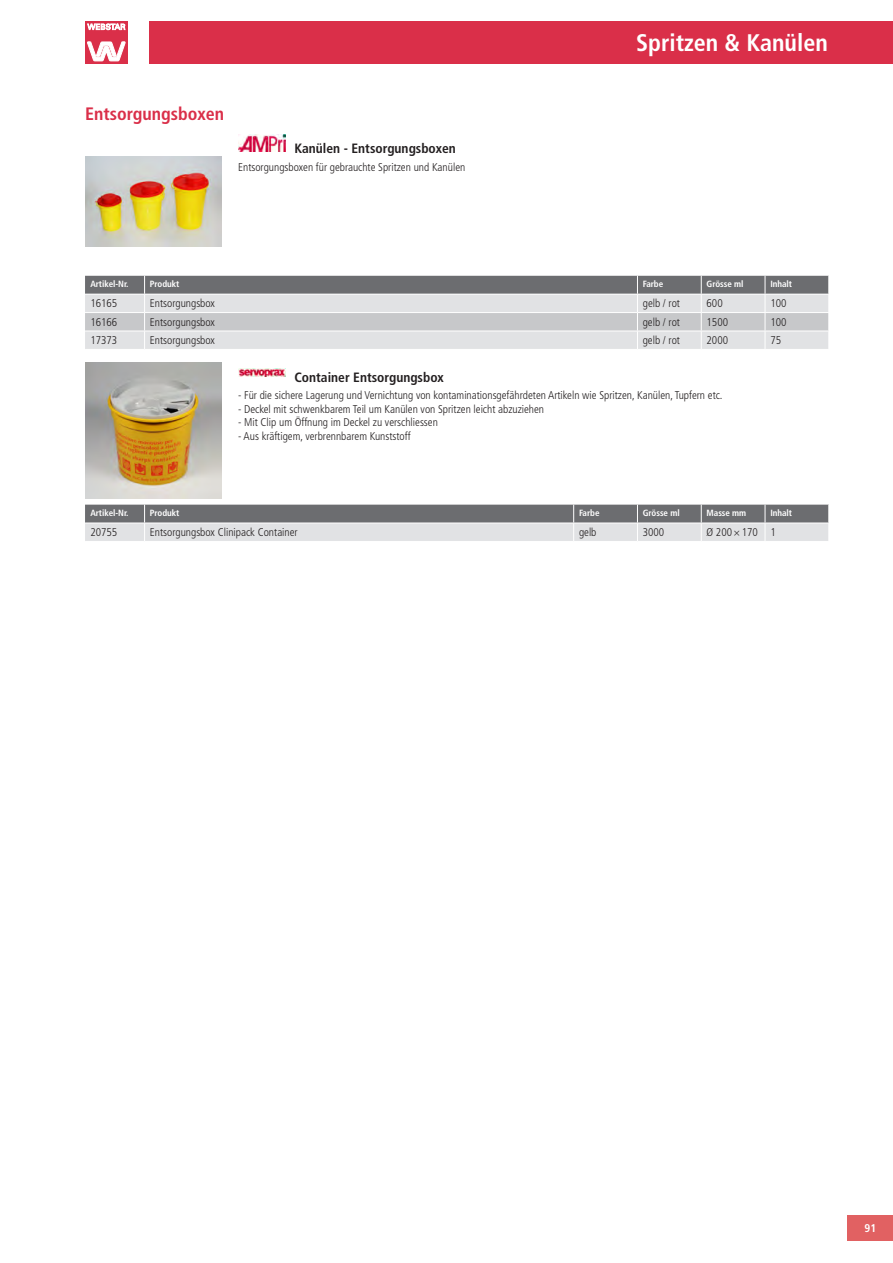
<style>
.page{position:relative;width:893px;height:1263px;background:#fff}
.page>*{position:absolute;margin:0;border:0;box-sizing:border-box;transform-origin:0 0}
.TI1{font:700 condensed 24px "Frutiger LT Pro";color:#fff}
.Arbeitssicherheit{font:700 condensed 18px "Frutiger LT Pro";color:#da2f49}
.Produktetitel{font:700 condensed 13.5px "Frutiger LT Pro";color:#231f20}
.Beschreibung{font:300 condensed 11.25px "Frutiger LT Pro";color:#231f20}
.Grundtext{font:300 condensed 11.25px "Frutiger LT Pro";color:#231f20}
.t1{font:700 condensed 11.25px "Frutiger LT Pro";color:#fff}
.Tab_VE-PREIS{font:700 condensed 9px "Frutiger LT Pro";letter-spacing:-.005em;color:#fff}
</style>
<div class="page">
<div style="left:85px;top:21px;width:43px;height:43px;background:#da2f49"></div>
<svg style="left:87px;top:42px;width:39px;height:19px"></svg>
<svg style="left:88px;top:24px;width:37px;height:6px"></svg>
<div style="left:149px;top:21px;width:744px;height:43px;background:#da2f49"></div>
<div style="left:848px;top:1215px;width:45px;height:25px;background:#e16162"></div>
<img style="left:85px;top:156px;width:136px;height:91px">
<svg style="left:238px;top:134px;width:48px;height:1px"></svg>
<img style="left:238px;top:135px;width:48px;height:17px">
<svg style="left:85px;top:276px;width:744px;height:73px;background:#c0c1c3"></svg>
<hr style="left:765px;top:331px;width:64px;height:1px;background:#fff">
<img style="left:85px;top:363px;width:136px;height:136px">
<img style="left:238px;top:368px;width:48px;height:8px">
<svg style="left:85px;top:505px;width:744px;height:36px;background:#a9aaac"></svg>
<hr style="left:765px;top:523px;width:64px;height:1px;background:#fff">
<p class="Arbeitssicherheit" style="left:85px;top:103px;width:141px">Entsorgungsboxen</p>
<p class="Produktetitel" style="left:294px;top:140px;width:163px">Kanülen - Entsorgungsboxen</p>
<p class="Beschreibung" style="left:238px;top:160px;width:229px">Entsorgungsboxen für gebrauchte Spritzen und Kanülen</p>
<p class="TI1" style="left:636px;top:28px;width:193px">Spritzen &amp; Kanülen</p>
<p class="Tab_VE-PREIS" style="left:90px;top:279px;width:40px">Artikel-Nr.</p>
<p class="Tab_VE-PREIS" style="left:150px;top:279px;width:31px">Produkt</p>
<p class="Tab_VE-PREIS" style="left:643px;top:279px;width:22px">Farbe</p>
<p class="Tab_VE-PREIS" style="left:707px;top:279px;width:38px">Grösse ml</p>
<p class="Tab_VE-PREIS" style="left:770px;top:279px;width:23px">Inhalt</p>
<p class="Grundtext" style="left:90px;top:297px;width:28px">16165</p>
<p class="Grundtext" style="left:150px;top:297px;width:67px">Entsorgungsbox</p>
<p class="Grundtext" style="left:643px;top:297px;width:39px">gelb / rot</p>
<p class="Grundtext" style="left:707px;top:297px;width:18px">600</p>
<p class="Grundtext" style="left:770px;top:297px;width:18px">100</p>
<p class="Grundtext" style="left:90px;top:315px;width:28px">16166</p>
<p class="Grundtext" style="left:150px;top:315px;width:67px">Entsorgungsbox</p>
<p class="Grundtext" style="left:643px;top:315px;width:39px">gelb / rot</p>
<p class="Grundtext" style="left:706px;top:315px;width:23px">1500</p>
<p class="Grundtext" style="left:770px;top:315px;width:18px">100</p>
<p class="Grundtext" style="left:90px;top:334px;width:28px">17373</p>
<p class="Grundtext" style="left:150px;top:334px;width:67px">Entsorgungsbox</p>
<p class="Grundtext" style="left:643px;top:334px;width:39px">gelb / rot</p>
<p class="Grundtext" style="left:706px;top:334px;width:23px">2000</p>
<p class="Grundtext" style="left:770px;top:334px;width:12px">75</p>
<p class="Produktetitel" style="left:294px;top:369px;width:151px">Container Entsorgungsbox</p>
<p class="Beschreibung" style="left:238px;top:389px;width:486px">- Für die sichere Lagerung und Vernichtung von kontaminationsgefährdeten Artikeln wie Spritzen, Kanülen, Tupfern etc.</p>
<p class="Beschreibung" style="left:238px;top:403px;width:308px">- Deckel mit schwenkbarem Teil um Kanülen von Spritzen leicht abzuziehen</p>
<p class="Beschreibung" style="left:238px;top:416px;width:201px">- Mit Clip um Öffnung im Deckel zu verschliessen</p>
<p class="Beschreibung" style="left:238px;top:430px;width:174px">- Aus kräftigem, verbrennbarem Kunststoff</p>
<p class="Tab_VE-PREIS" style="left:90px;top:508px;width:40px">Artikel-Nr.</p>
<p class="Tab_VE-PREIS" style="left:150px;top:508px;width:31px">Produkt</p>
<p class="Tab_VE-PREIS" style="left:579px;top:508px;width:22px">Farbe</p>
<p class="Tab_VE-PREIS" style="left:643px;top:508px;width:38px">Grösse ml</p>
<p class="Tab_VE-PREIS" style="left:707px;top:508px;width:41px">Masse mm</p>
<p class="Tab_VE-PREIS" style="left:770px;top:508px;width:23px">Inhalt</p>
<p class="Grundtext" style="left:90px;top:526px;width:28px">20755</p>
<p class="Grundtext" style="left:150px;top:526px;width:149px">Entsorgungsbox Clinipack Container</p>
<p class="Grundtext" style="left:579px;top:526px;width:19px">gelb</p>
<p class="Grundtext" style="left:643px;top:526px;width:23px">3000</p>
<p class="Grundtext" style="left:707px;top:526px;width:53px">Ø 200×170</p>
<p class="Grundtext" style="left:770px;top:526px;width:7px">1</p>
<p class="t1" style="left:864px;top:1221px;width:13px">91</p>
</div>
